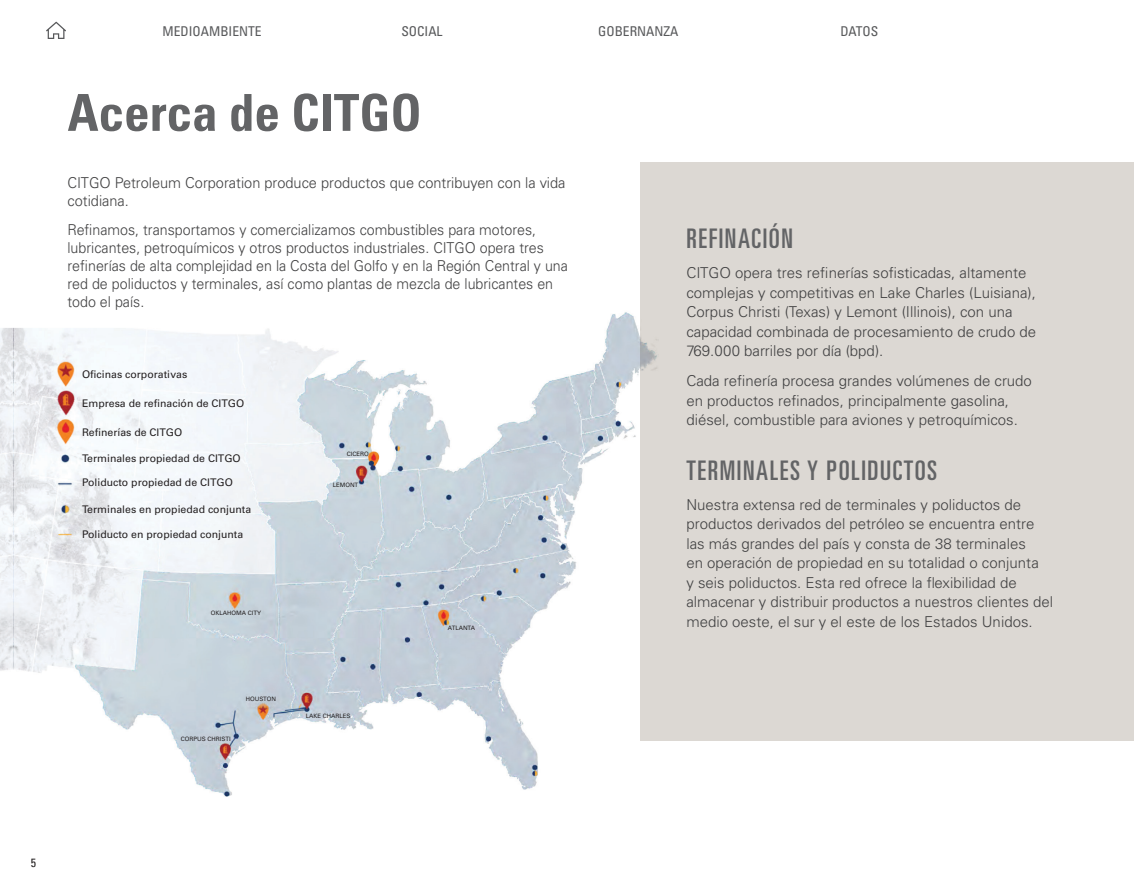
<style>
.page{position:relative;width:1134px;height:891px;background:#fff}
.page>*{position:absolute;margin:0;border:0;box-sizing:border-box;transform-origin:0 0}
.t1{font:700 condensed 51px "Univers LT Std";color:#636466}
.t2{font:ultra-condensed 27px "Univers LT Std";letter-spacing:.06em;color:#636466}
.t3{font:300 15px/19.5px "Univers LT Std";color:#414142}
.t4{font:300 15px/18px "Univers LT Std";color:#414142;scale:.95 1}
.t5{font:condensed 13.5px "Univers LT Std";color:#58595b}
.t6{font:condensed 12px "Univers LT Std";color:#231f20}
.t7{font:10.5px "Univers LT Std";color:#231f20}
.t8{font:6px "Univers LT Std";color:#231f20}
</style>
<div class="page">
<div style="left:640px;top:162px;width:480px;height:578px;background:#dcd8d3"></div>
<div style="left:1120px;top:162px;width:14px;height:578px;background:#dcd8d3"></div>
<img style="left:0;top:312px;width:659px;height:484px">
<svg style="left:46px;top:22px;width:20px;height:17px"></svg>
<p class="t5" style="left:163px;top:23px;width:100px">MEDIOAMBIENTE</p>
<p class="t5" style="left:401px;top:23px;width:43px">SOCIAL</p>
<p class="t5" style="left:598px;top:23px;width:82px">GOBERNANZA</p>
<p class="t5" style="left:840px;top:23px;width:40px">DATOS</p>
<h1 class="t1" style="left:68px;top:81px;width:356px">Acerca de CITGO</h1>
<p class="t3" style="left:68px;top:174px;width:500px;line-height:18px">CITGO Petroleum Corporation produce productos que contribuyen con la vida cotidiana.</p>
<p class="t4" style="left:68px;top:221px;width:528px">Refinamos, transportamos y comercializamos combustibles para motores, lubricantes, petroquímicos y otros productos industriales. CITGO opera tres refinerías de alta complejidad en la Costa del Golfo y en la Región Central y una red de poliductos y terminales, así como plantas de mezcla de lubricantes en todo el país.</p>
<h2 class="t2" style="left:686px;top:223px;width:108px">REFINACIÓN</h2>
<p class="t3" style="left:686px;top:263px;width:351px">CITGO opera tres refinerías sofisticadas, altamente complejas y competitivas en Lake Charles (Luisiana), Corpus Christi (Texas) y Lemont (Illinois), con una capacidad combinada de procesamiento de crudo de 769.000 barriles por día (bpd).</p>
<p class="t3" style="left:686px;top:371px;width:347px">Cada refinería procesa grandes volúmenes de crudo en productos refinados, principalmente gasolina, diésel, combustible para aviones y petroquímicos.</p>
<h2 class="t2" style="left:686px;top:455px;width:252px">TERMINALES Y POLIDUCTOS</h2>
<p class="t3" style="left:686px;top:495px;width:368px">Nuestra extensa red de terminales y poliductos de productos derivados del petróleo se encuentra entre las más grandes del país y consta de 38 terminales<br>en operación de propiedad en su totalidad o conjunta<br>y seis poliductos. Esta red ofrece la flexibilidad de almacenar y distribuir productos a nuestros clientes del medio oeste, el sur y el este de los Estados Unidos.</p>
<p class="t7" style="left:82px;top:368px;width:107px">Oficinas corporativas</p>
<p class="t7" style="left:82px;top:397px;width:164px">Empresa de refinación de CITGO</p>
<p class="t7" style="left:82px;top:426px;width:102px">Refinerías de CITGO</p>
<p class="t8" style="left:347px;top:450px;width:24px">CICERO</p>
<p class="t7" style="left:82px;top:452px;width:160px">Terminales propiedad de CITGO</p>
<p class="t7" style="left:82px;top:476px;width:152px">Poliducto propiedad de CITGO</p>
<p class="t7" style="left:82px;top:503px;width:171px">Terminales en propiedad conjunta</p>
<p class="t7" style="left:82px;top:528px;width:163px">Poliducto en propiedad conjunta</p>
<p class="t8" style="left:333px;top:482px;width:27px">LEMONT</p>
<p class="t8" style="left:211px;top:609px;width:52px">OKLAHOMA CITY</p>
<p class="t8" style="left:448px;top:624px;width:29px">ATLANTA</p>
<p class="t8" style="left:181px;top:735px;width:51px">CORPUS CHRISTI</p>
<p class="t8" style="left:246px;top:695px;width:32px">HOUSTON</p>
<p class="t8" style="left:306px;top:713px;width:46px">LAKE CHARLES</p>
<p class="t6" style="left:31px;top:855px;width:7px">5</p>
</div>
